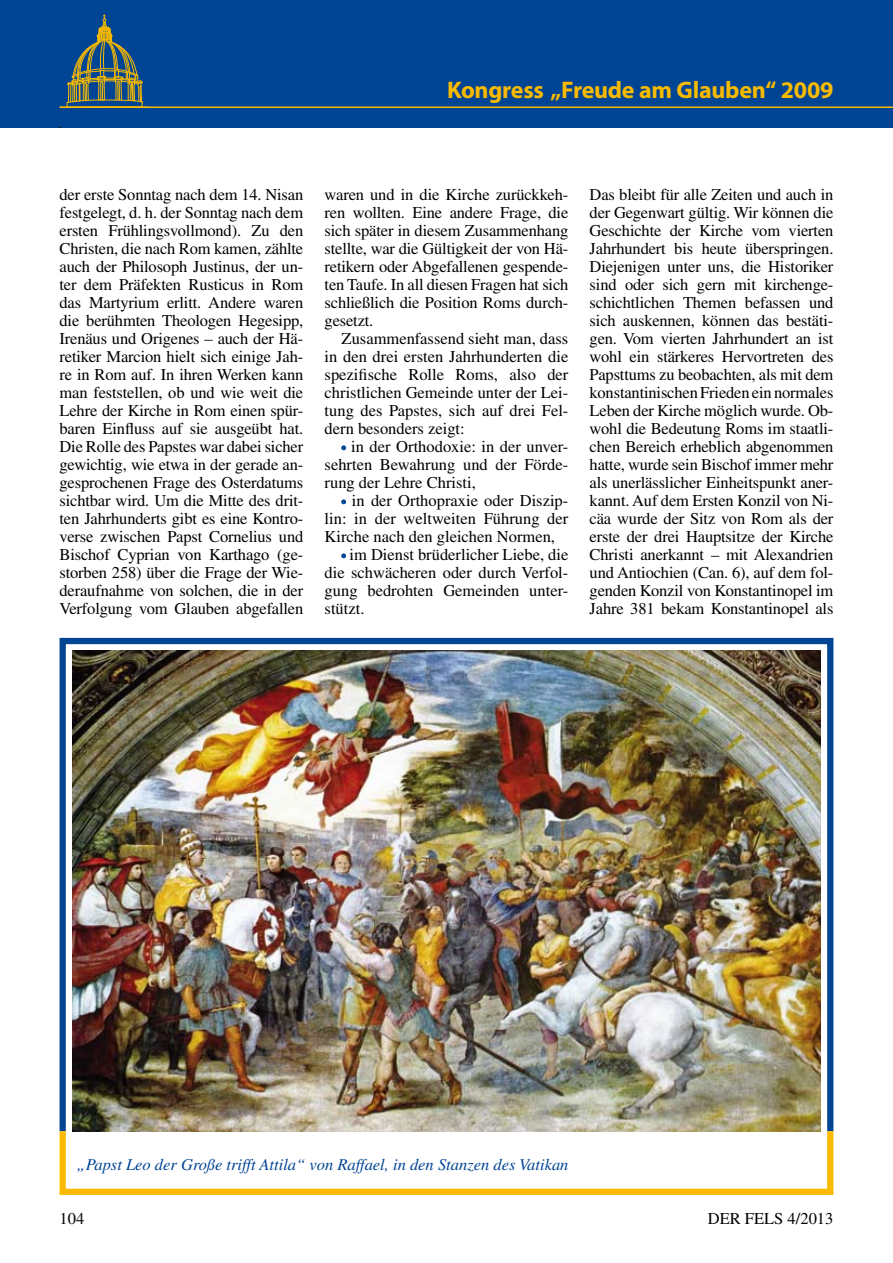
<style>
.page{position:relative;width:893px;height:1263px;background:#fff}
.page>*{position:absolute;margin:0;border:0;box-sizing:border-box;transform-origin:0 0}
.t1{font:700 24px "Myriad";letter-spacing:-.01em;color:#faba00}
.t2{font:16.5px/18px "Times";color:#000;text-align:justify}
.t3{font:italic 16.5px "Times";color:#004494}
.s1{color:#004494}
</style>
<div class="page">
<svg style="left:341px;top:445px;width:5px;height:5px"></svg>
<svg style="left:341px;top:499px;width:5px;height:5px"></svg>
<svg style="left:341px;top:553px;width:5px;height:5px"></svg>
<div style="left:0;top:0;width:893px;height:128px;background:#004494"></div>
<svg style="left:60px;top:14px;width:83px;height:114px"></svg>
<hr style="left:60px;top:106px;width:833px;height:2px;background:#faba00">
<img style="left:59px;top:637px;width:775px;height:488px">
<svg style="left:59px;top:1125px;width:775px;height:70px"></svg>
<h1 class="t1" style="left:447px;top:78px;width:388px">Kongress „Freude am Glauben“ 2009</h1>
<p class="t2" style="left:60px;top:185px;width:245px">der erste Sonntag nach dem 14. Nisan festgelegt, d. h. der Sonntag nach dem ersten Frühlingsvollmond). Zu den Christen, die nach Rom kamen, zählte auch der Philosoph Justinus, der un&shy;ter dem Präfekten Rusticus in Rom das Martyrium erlitt. Andere waren die berühmten Theologen Hegesipp, Irenäus und Origenes – auch der Hä&shy;retiker Marcion hielt sich einige Jah&shy;re in Rom auf. In ihren Werken kann man feststellen, ob und wie weit die Lehre der Kirche in Rom einen spür&shy;baren Einfluss auf sie ausgeübt hat.<br>Die Rolle des Papstes war dabei sicher gewichtig, wie etwa in der gerade an&shy;gesprochenen Frage des Osterdatums sichtbar wird. Um die Mitte des drit&shy;ten Jahrhunderts gibt es eine Kontro&shy;verse zwischen Papst Cornelius und Bischof Cyprian von Karthago (ge&shy;storben 258) über die Frage der Wie&shy;deraufnahme von solchen, die in der Verfolgung vom Glauben abgefallen</p>
<p class="t2" style="left:325px;top:185px;width:245px">waren und in die Kirche zurückkeh&shy;ren wollten. Eine andere Frage, die sich später in diesem Zusammenhang stellte, war die Gültigkeit der von Hä&shy;retikern oder Abgefallenen gespende&shy;ten Taufe. In all diesen Fragen hat sich schließlich die Position Roms durch&shy;gesetzt.</p>
<p class="t2" style="left:325px;top:329px;width:245px;text-indent:17px">Zusammenfassend sieht man, dass in den drei ersten Jahrhunderten die spezifische Rolle Roms, also der christlichen Gemeinde unter der Lei&shy;tung des Papstes, sich auf drei Fel&shy;dern besonders zeigt:</p>
<p class="t2" style="left:325px;top:437px;width:245px;text-indent:17px"><span class="s1">·</span> in der Orthodoxie: in der unver&shy;sehrten Bewahrung und der Förde&shy;rung der Lehre Christi,</p>
<p class="t2" style="left:342px;top:491px;width:228px"><span class="s1">·</span> in der Orthopraxie oder Diszip-</p>
<p class="t2" style="left:325px;top:509px;width:245px">lin: in der weltweiten Führung der</p>
<p class="t2" style="left:325px;top:527px;width:232px">Kirche nach den gleichen Normen,</p>
<p class="t2" style="left:342px;top:545px;width:228px"><span class="s1">·</span> im Dienst brüderlicher Liebe, die</p>
<p class="t2" style="left:325px;top:563px;width:245px">die schwächeren oder durch Verfol-</p>
<p class="t2" style="left:325px;top:581px;width:245px">gung bedrohten Gemeinden unter-</p>
<p class="t2" style="left:325px;top:599px;width:41px">stützt.</p>
<p class="t2" style="left:590px;top:185px;width:245px">Das bleibt für alle Zeiten und auch in der Gegenwart gültig. Wir können die Geschichte der Kirche vom vierten Jahrhundert bis heute überspringen.<br>Diejenigen unter uns, die Historiker sind oder sich gern mit kirchenge&shy;schichtlichen Themen befassen und sich auskennen, können das bestäti&shy;gen. Vom vierten Jahrhundert an ist wohl ein stärkeres Hervortreten des Papsttums zu beobachten, als mit dem konstantinischen Frieden ein normales Leben der Kirche möglich wurde. Ob&shy;wohl die Bedeutung Roms im staatli&shy;chen Bereich erheblich abgenommen hatte, wurde sein Bischof immer mehr als unerlässlicher Einheitspunkt aner&shy;kannt. Auf dem Ersten Konzil von Ni&shy;cäa wurde der Sitz von Rom als der erste der drei Hauptsitze der Kirche Christi anerkannt – mit Alexandrien und Antiochien (Can. 6), auf dem fol&shy;genden Konzil von Konstantinopel im Jahre 381 bekam Konstantinopel als</p>
<p class="t3" style="left:77px;top:1155px;width:493px">„Papst Leo der Große trifft Attila“ von Raffael, in den Stanzen des Vatikan</p>
<p class="t2" style="left:60px;top:1209px;width:26px">104</p>
<p class="t2" style="left:708px;top:1209px;width:127px">DER FELS 4/2013</p>
</div>
